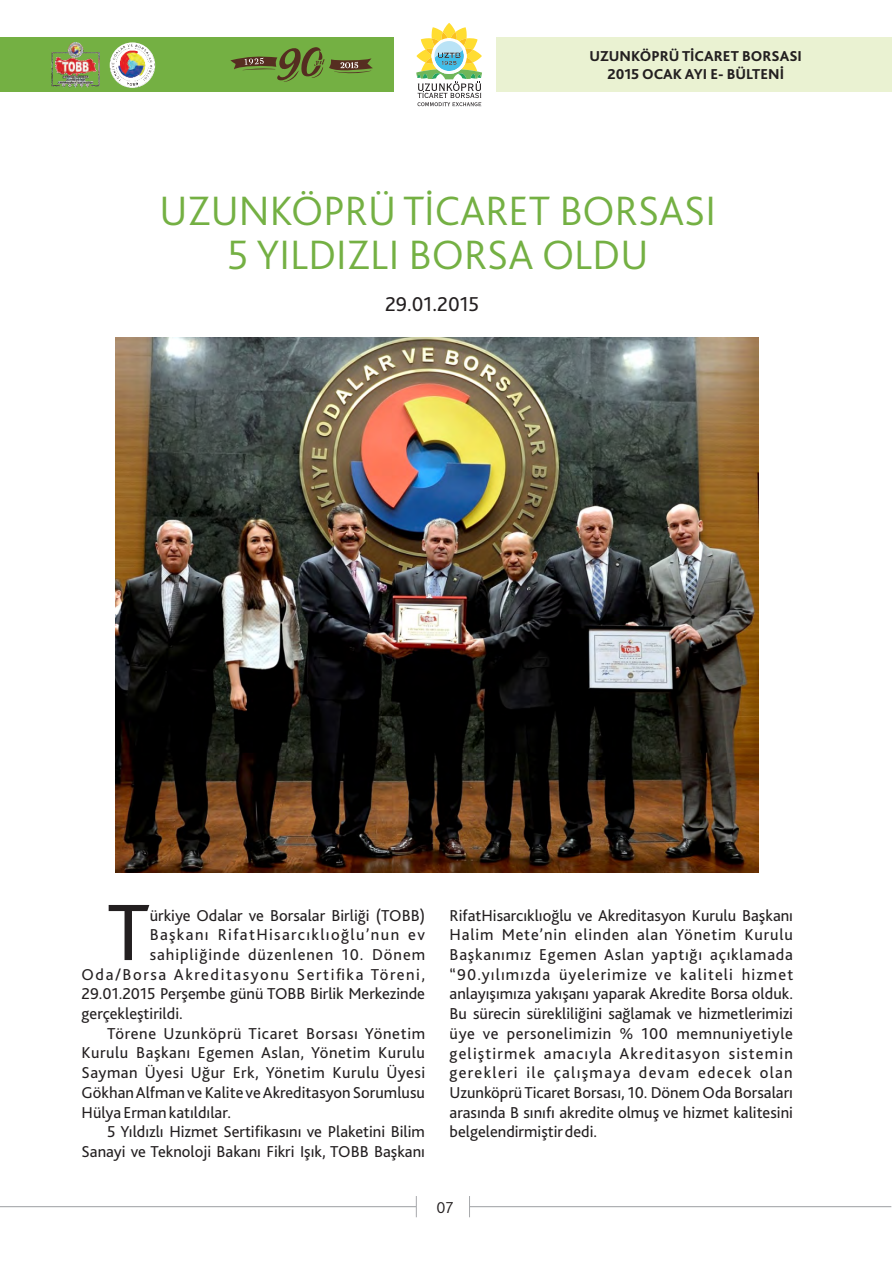
<style>
.page{position:relative;width:893px;height:1263px;background:#fff}
.page>*{position:absolute;margin:0;border:0;box-sizing:border-box;transform-origin:0 0}
.t1{font:83.55px "Bliss 2";color:#231f20}
.t2{font:300 42.9px/44.1px "Bliss 2";color:#74b043;text-align:center}
.t3{font:21px "Bliss 2";color:#231f20}
.t4{font:16.5px/19.6px "Bliss 2";color:#231f20;text-align:justify}
.t5{font:16.5px "Bliss 2";letter-spacing:.03em;color:#231f20}
.t6{font:16.5px "Bliss 2";letter-spacing:.095em;color:#231f20}
.t7{font:16.5px "Bliss 2";letter-spacing:.04em;color:#231f20}
.t8{font:16.5px "Bliss 2";letter-spacing:.08em;color:#231f20}
.t9{font:16.5px "Bliss 2";letter-spacing:.06em;color:#231f20}
.t10{font:300 16.5px "Bliss 2";color:#231f20}
.t11{font:800 15px/17.9px "Bliss 2";color:#231f20;text-align:center}
</style>
<div class="page">
<div style="left:0;top:37px;width:394px;height:55px;background:#74b043"></div>
<div style="left:496px;top:37px;width:395px;height:55px;background:#eaf2d2"></div>
<svg style="left:416px;top:23px;width:66px;height:84px"></svg>
<svg style="left:0;top:1196px;width:417px;height:22px"></svg>
<svg style="left:469px;top:1196px;width:423px;height:22px"></svg>
<img style="left:115px;top:337px;width:644px;height:535px">
<img style="left:51px;top:42px;width:49px;height:46px">
<svg style="left:110px;top:42px;width:45px;height:46px"></svg>
<img style="left:110px;top:43px;width:45px;height:44px;border-radius:50%">
<svg style="left:230px;top:47px;width:143px;height:35px"></svg>
<p class="t11" style="left:590px;top:47px;width:214px">UZUNKÖPRÜ TİCARET BORSASI<br>2015 OCAK AYI E- BÜLTENİ</p>
<h2 class="t2" style="left:160px;top:189px;width:558px">UZUNKÖPRÜ TİCARET BORSASI<br>5 YILDIZLI BORSA OLDU</h2>
<p class="t3" style="left:385px;top:292px;width:96px">29.01.2015</p>
<h1 class="t1" style="left:107px;top:885px;width:44px">T</h1>
<p class="t4" style="left:150px;top:905px;width:277px">ürkiye Odalar ve Borsalar Birliği (TOBB)</p>
<p class="t8" style="left:150px;top:925px;width:277px">Başkanı RifatHisarcıklıoğlu’nun ev</p>
<p class="t9" style="left:150px;top:945px;width:277px">sahipliğinde düzenlenen 10. Dönem</p>
<p class="t6" style="left:82px;top:965px;width:345px">Oda/Borsa Akreditasyonu Sertifika Töreni,</p>
<p class="t4" style="left:82px;top:984px;width:345px">29.01.2015 Perşembe günü TOBB Birlik Merkezinde</p>
<p class="t4" style="left:82px;top:1004px;width:103px">gerçekleştirildi.</p>
<p class="t7" style="left:107px;top:1024px;width:320px">Törene Uzunköprü Ticaret Borsası Yönetim</p>
<p class="t5" style="left:82px;top:1044px;width:345px">Kurulu Başkanı Egemen Aslan, Yönetim Kurulu</p>
<p class="t5" style="left:82px;top:1063px;width:345px">Sayman Üyesi Uğur Erk, Yönetim Kurulu Üyesi</p>
<p class="t4" style="left:82px;top:1082px;width:345px">Gökhan Alfman ve Kalite ve Akreditasyon Sorumlusu</p>
<p class="t4" style="left:82px;top:1102px;width:151px">Hülya Erman katıldılar.</p>
<p class="t4" style="left:107px;top:1122px;width:319px">5 Yıldızlı Hizmet Sertifikasını ve Plaketini Bilim</p>
<p class="t4" style="left:82px;top:1142px;width:345px">Sanayi ve Teknoloji Bakanı Fikri Işık, TOBB Başkanı</p>
<p class="t4" style="left:450px;top:905px;width:345px">RifatHisarcıklıoğlu ve Akreditasyon Kurulu Başkanı Halim Mete’nin elinden alan Yönetim Kurulu Başkanımız Egemen Aslan yaptığı açıklamada “90.yılımızda üyelerimize ve kaliteli hizmet anlayışımıza yakışanı yaparak Akredite Borsa olduk.<br>Bu sürecin sürekliliğini sağlamak ve hizmetlerimizi üye ve personelimizin % 100 memnuniyetiyle geliştirmek amacıyla Akreditasyon sistemin gerekleri ile çalışmaya devam edecek olan Uzunköprü Ticaret Borsası, 10. Dönem Oda Borsaları arasında B sınıfı akredite olmuş ve hizmet kalitesini belgelendirmiştir dedi.</p>
<p class="t10" style="left:437px;top:1198px;width:18px">07</p>
</div>
